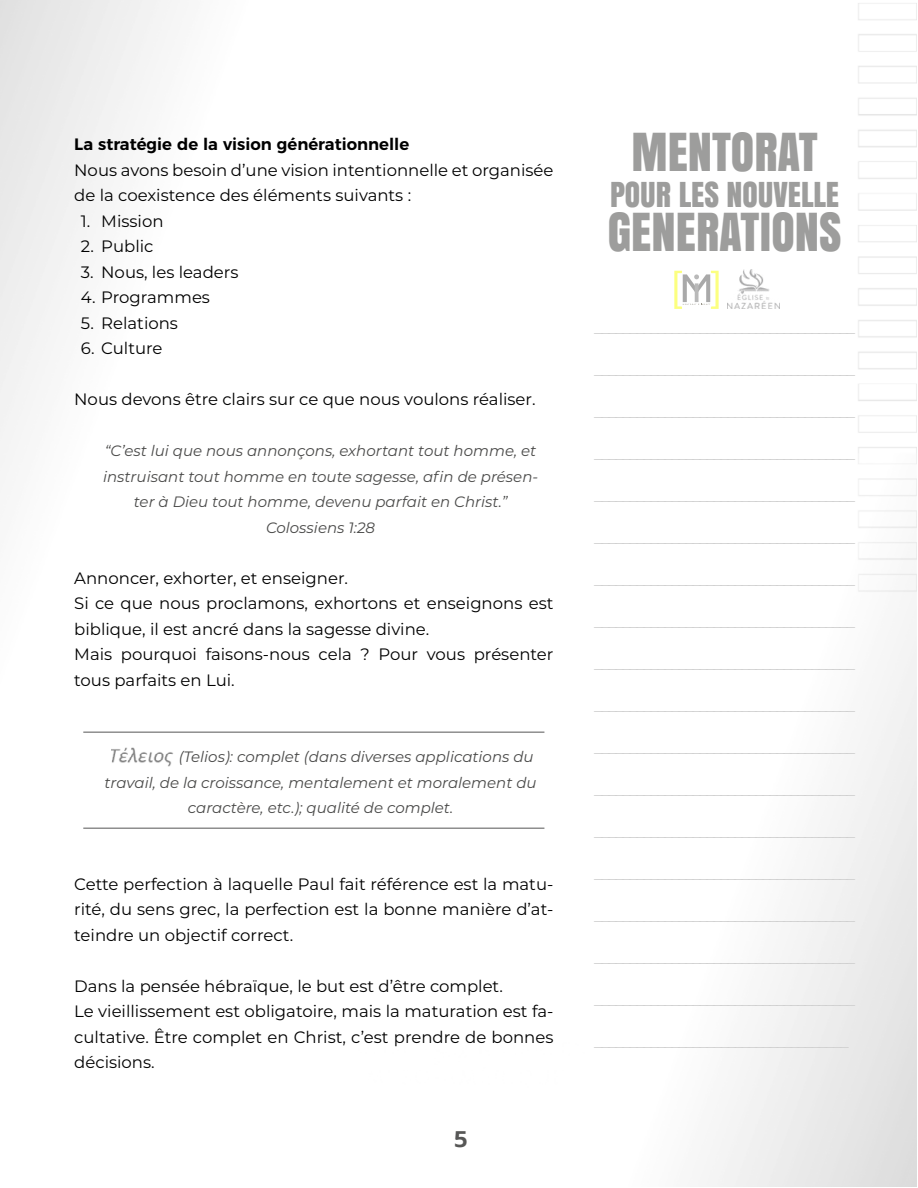
<style>
.page{position:relative;width:918px;height:1188px;background:#fff}
.page>*{position:absolute;margin:0;border:0;box-sizing:border-box;transform-origin:0 0}
.t1{font:48.9px "Anton";color:#9d9d9c}
.t2{font:32.1px "Anton";color:#9d9d9c}
.t3{font:600 22.5px "Prompt";color:#575756}
.t4{font:18px "Montserrat";color:#d0d0d0}
.t5{font:16.5px/25.5px "Montserrat";color:#000}
.t6{font:600 16.5px "Montserrat";color:#000}
.t7{font:italic 15px/25.5px "Montserrat";color:#4a4a49;text-align:center}
</style>
<div class="page">
<svg style="left:674px;top:271px;width:45px;height:38px"></svg>
<img style="left:728px;top:270px;width:51px;height:39px">
<img style="left:111px;top:747px;width:63px;height:20px">
<hr style="left:83px;top:731px;width:461px;height:2px;background:#000">
<hr style="left:83px;top:827px;width:461px;height:2px;background:#000">
<p class="t6" style="left:74px;top:131px;width:337px">La stratégie de la vision générationnelle</p>
<p class="t5" style="left:74px;top:157px;width:481px">Nous avons besoin d’une vision intentionnelle et organisée de la coexistence des éléments suivants :</p>
<p class="t5" style="left:81px;top:208px;width:84px">1. Mission</p>
<p class="t5" style="left:81px;top:233px;width:74px">2. Public</p>
<p class="t5" style="left:81px;top:259px;width:159px">3. Nous, les leaders</p>
<p class="t5" style="left:81px;top:284px;width:131px">4. Programmes</p>
<p class="t5" style="left:81px;top:310px;width:99px">5. Relations</p>
<p class="t5" style="left:81px;top:335px;width:83px">6. Culture</p>
<p class="t5" style="left:74px;top:386px;width:463px">Nous devons être clairs sur ce que nous voulons réaliser.</p>
<p class="t7" style="left:103px;top:438px;width:437px">“C’est lui que nous annonçons, exhortant tout homme, et instruisant tout homme en toute sagesse, afin de présen&shy;ter à Dieu tout homme, devenu parfait en Christ.” Colossiens 1:28</p>
<p class="t5" style="left:74px;top:565px;width:481px">Annoncer, exhorter, et enseigner.<br>Si ce que nous proclamons, exhortons et enseignons est biblique, il est ancré dans la sagesse divine.<br>Mais pourquoi faisons-nous cela ? Pour vous présenter tous parfaits en Lui.</p>
<p class="t7" style="left:179px;top:744px;width:357px">(Telios): complet (dans diverses applications du</p>
<p class="t7" style="left:105px;top:769px;width:434px">travail, de la croissance, mentalement et moralement du</p>
<p class="t7" style="left:188px;top:795px;width:267px">caractère, etc.); qualité de complet.</p>
<p class="t5" style="left:74px;top:871px;width:481px;text-align:justify">Cette perfection à laquelle Paul fait référence est la matu&shy;rité, du sens grec, la perfection est la bonne manière d’at&shy;teindre un objectif correct.</p>
<p class="t5" style="left:74px;top:973px;width:481px">Dans la pensée hébraïque, le but est d’être complet.<br>Le vieillissement est obligatoire, mais la maturation est fa&shy;cultative. Être complet en Christ, c’est prendre de bonnes décisions.</p>
<p class="t3" style="left:455px;top:1123px;width:14px">5</p>
<h1 class="t1" style="left:631px;top:114px;width:188px">MENTORAT</h1>
<h2 class="t2" style="left:610px;top:170px;width:231px">POUR LES NOUVELLE</h2>
<h1 class="t1" style="left:608px;top:193px;width:235px">GENERATIONS</h1>
<p class="t4" style="left:594px;top:314px;width:263px">_____________________________________</p>
<p class="t4" style="left:594px;top:356px;width:263px">_____________________________________</p>
<p class="t4" style="left:594px;top:398px;width:263px">_____________________________________</p>
<p class="t4" style="left:594px;top:440px;width:263px">_____________________________________</p>
<p class="t4" style="left:594px;top:482px;width:263px">_____________________________________</p>
<p class="t4" style="left:594px;top:524px;width:263px">_____________________________________</p>
<p class="t4" style="left:594px;top:566px;width:263px">_____________________________________</p>
<p class="t4" style="left:594px;top:608px;width:263px">_____________________________________</p>
<p class="t4" style="left:594px;top:650px;width:263px">_____________________________________</p>
<p class="t4" style="left:594px;top:692px;width:263px">_____________________________________</p>
<p class="t4" style="left:594px;top:734px;width:263px">_____________________________________</p>
<p class="t4" style="left:594px;top:776px;width:263px">_____________________________________</p>
<p class="t4" style="left:594px;top:818px;width:263px">_____________________________________</p>
<p class="t4" style="left:594px;top:860px;width:263px">_____________________________________</p>
<p class="t4" style="left:594px;top:902px;width:263px">_____________________________________</p>
<p class="t4" style="left:594px;top:944px;width:263px">_____________________________________</p>
<p class="t4" style="left:594px;top:986px;width:263px">_____________________________________</p>
<p class="t4" style="left:594px;top:1028px;width:256px">____________________________________</p>
</div>
